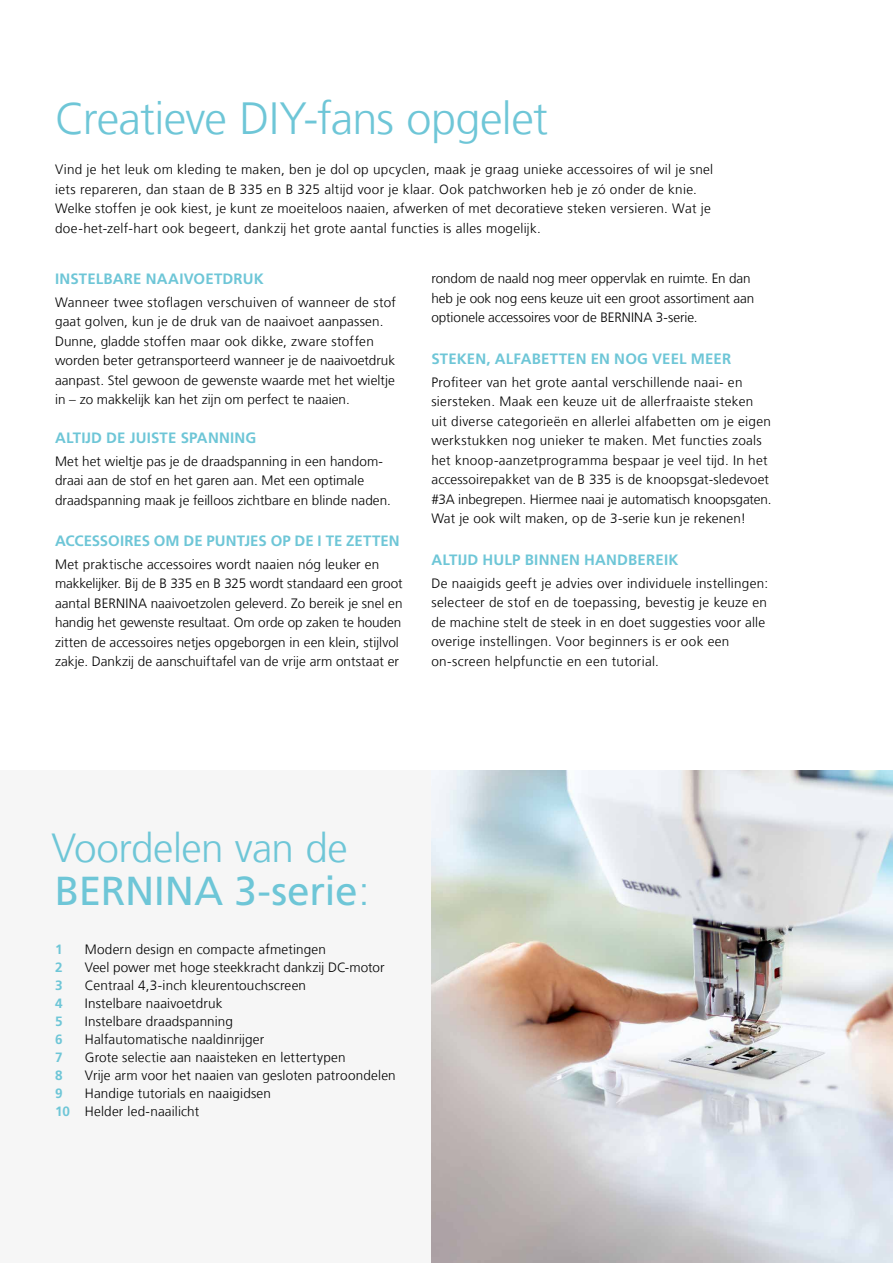
<style>
.page{position:relative;width:893px;height:1263px;background:#fff}
.page>*{position:absolute;margin:0;border:0;box-sizing:border-box;transform-origin:0 0}
.t1{font:300 45px "Frutiger LT Com";letter-spacing:-.015em;color:#6ec6d7}
.t2{font:300 40.5px/43.5px "Frutiger LT Com";letter-spacing:-.015em;color:#6ec6d7}
.t3{font:700 15px "Frutiger LT Com";letter-spacing:.01em;color:#6ec6d7}
.t4{font:300 13.5px/19.5px "Frutiger LT Com";letter-spacing:.015em;color:#000}
.t5{font:300 13.5px/19.5px "Frutiger LT Com";letter-spacing:-.005em;color:#000}
.t6{font:700 13.5px "Frutiger LT Com";color:#6ec6d7}
.s1{font-weight:400}
.s2{font-weight:700;color:#6ec6d7}
</style>
<div class="page">
<div style="left:0;top:771px;width:621px;height:492px;background:#f6f6f6"></div>
<img style="left:431px;top:771px;width:462px;height:492px">
<h1 class="t1" style="left:55px;top:92px;width:494px">Creatieve DIY-fans opgelet</h1>
<p class="t4" style="left:55px;top:160px;width:660px">Vind je het leuk om kleding te maken, ben je dol op upcyclen, maak je graag unieke accessoires of wil je snel iets repareren, dan staan de B 335 en B 325 altijd voor je klaar. Ook patchworken heb je zó onder de knie.<br>Welke stoffen je ook kiest, je kunt ze moeiteloos naaien, afwerken of met decoratieve steken versieren. Wat je doe-het-zelf-hart ook begeert, dankzij het grote aantal functies is alles mogelijk.</p>
<p class="t3" style="left:55px;top:270px;width:210px">INSTELBARE NAAIVOETDRUK</p>
<p class="t4" style="left:55px;top:292px;width:342px">Wanneer twee stoflagen verschuiven of wanneer de stof gaat golven, kun je de druk van de naaivoet aanpassen.<br>Dunne, gladde stoffen maar ook dikke, zware stoffen worden beter getransporteerd wanneer je de naaivoetdruk aanpast. Stel gewoon de gewenste waarde met het wieltje in – zo makkelijk kan het zijn om perfect te naaien.</p>
<p class="t3" style="left:55px;top:429px;width:203px">ALTIJD DE JUISTE SPANNING</p>
<p class="t4" style="left:55px;top:451px;width:337px">Met het wieltje pas je de draadspanning in een handom&shy;draai aan de stof en het garen aan. Met een optimale draadspanning maak je feilloos zichtbare en blinde naden.</p>
<p class="t3" style="left:55px;top:532px;width:346px">ACCESSOIRES OM DE PUNTJES OP DE I TE ZETTEN</p>
<p class="t4" style="left:55px;top:554px;width:349px">Met praktische accessoires wordt naaien nóg leuker en makkelijker. Bij de B 335 en B 325 wordt standaard een groot aantal BERNINA naaivoetzolen geleverd. Zo bereik je snel en handig het gewenste resultaat. Om orde op zaken te houden zitten de accessoires netjes opgeborgen in een klein, stijlvol zakje. Dankzij de aanschuiftafel van de vrije arm ontstaat er</p>
<p class="t5" style="left:431px;top:269px;width:324px">rondom de naald nog meer oppervlak en ruimte. En dan heb je ook nog eens keuze uit een groot assortiment aan optionele accessoires voor de BERNINA 3-serie.</p>
<p class="t3" style="left:431px;top:350px;width:301px">STEKEN, ALFABETTEN EN NOG VEEL MEER</p>
<p class="t4" style="left:431px;top:372px;width:342px">Profiteer van het grote aantal verschillende naai- en siersteken. Maak een keuze uit de allerfraaiste steken uit diverse categorieën en allerlei alfabetten om je eigen werkstukken nog unieker te maken. Met functies zoals het knoop-aanzetprogramma bespaar je veel tijd. In het accessoirepakket van de B 335 is de knoopsgat-sledevoet #3A inbegrepen. Hiermee naai je automatisch knoopsgaten.<br>Wat je ook wilt maken, op de 3-serie kun je rekenen!</p>
<p class="t3" style="left:431px;top:551px;width:249px">ALTIJD HULP BINNEN HANDBEREIK</p>
<p class="t4" style="left:431px;top:573px;width:338px">De naaigids geeft je advies over individuele instellingen: selecteer de stof en de toepassing, bevestig je keuze en de machine stelt de steek in en doet suggesties voor alle overige instellingen. Voor beginners is er ook een on-screen helpfunctie en een tutorial.</p>
<h2 class="t2" style="left:51px;top:826px;width:320px">Voordelen van de<br><span class="s1">BERNINA 3-serie</span>:</h2>
<p class="t6" style="left:55px;top:941px;width:9px">1</p>
<p class="t4" style="left:85px;top:940px;width:243px">Modern design en compacte afmetingen</p>
<p class="t6" style="left:55px;top:959px;width:9px">2</p>
<p class="t4" style="left:85px;top:958px;width:301px">Veel power met hoge steekkracht dankzij DC-motor</p>
<p class="t6" style="left:55px;top:977px;width:9px">3</p>
<p class="t4" style="left:85px;top:976px;width:223px">Centraal 4,3-inch kleurentouchscreen</p>
<p class="t6" style="left:55px;top:995px;width:9px">4</p>
<p class="t4" style="left:85px;top:994px;width:139px">Instelbare naaivoetdruk</p>
<p class="t6" style="left:55px;top:1013px;width:9px">5</p>
<p class="t4" style="left:85px;top:1012px;width:150px">Instelbare draadspanning</p>
<p class="t6" style="left:55px;top:1031px;width:9px">6</p>
<p class="t4" style="left:85px;top:1030px;width:181px">Halfautomatische naaldinrijger</p>
<p class="t6" style="left:55px;top:1049px;width:9px">7</p>
<p class="t4" style="left:85px;top:1048px;width:262px">Grote selectie aan naaisteken en lettertypen</p>
<p class="t6" style="left:55px;top:1067px;width:9px">8</p>
<p class="t4" style="left:85px;top:1066px;width:312px">Vrije arm voor het naaien van gesloten patroondelen</p>
<p class="t6" style="left:55px;top:1085px;width:9px">9</p>
<p class="t4" style="left:55px;top:1084px;width:217px;line-height:18px;text-indent:30px">Handige tutorials en naaigidsen<br><span class="s2">10</span> Helder led-naailicht</p>
</div>
